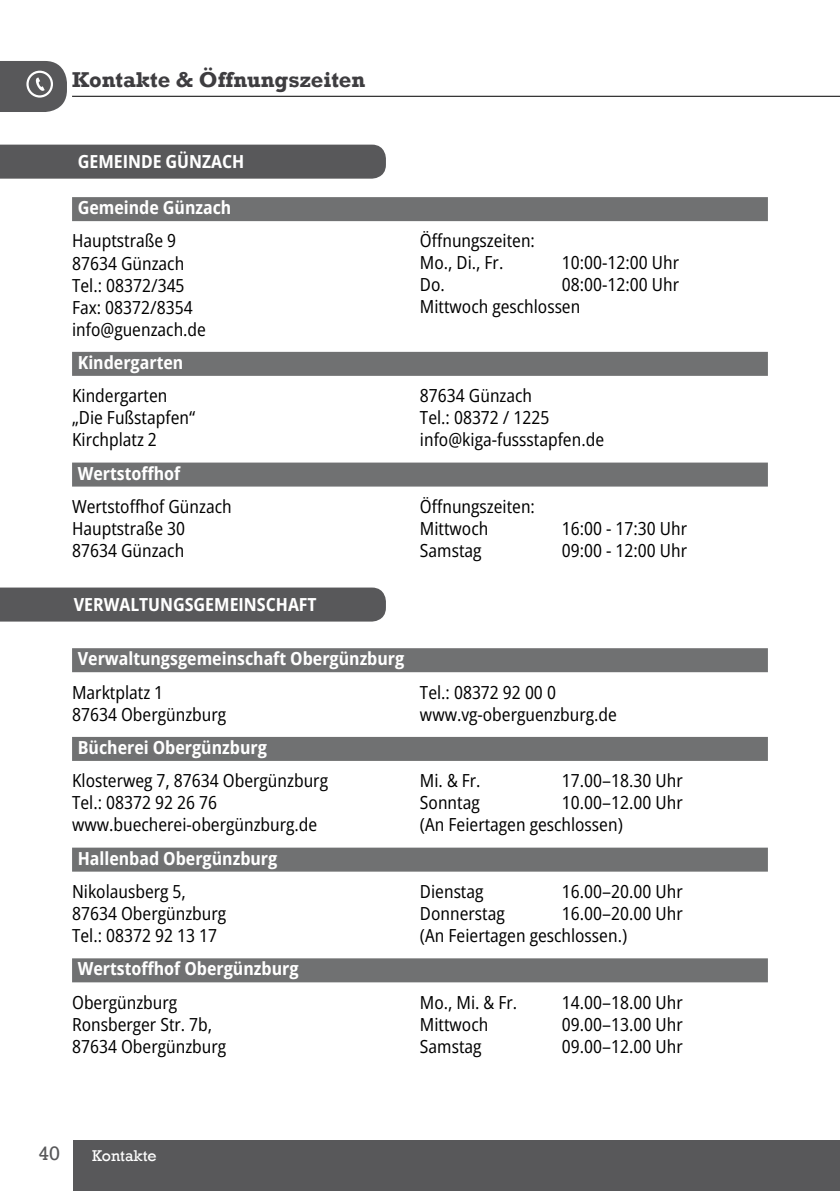
<style>
.page{position:relative;width:840px;height:1191px;background:#fff}
.page>*{position:absolute;margin:0;border:0;box-sizing:border-box;transform-origin:0 0}
.t1{font:700 22px "Rockwell";color:#3e3d40}
.t2{font:20px "Rockwell";color:#58585a}
.t3{font:semi-condensed 18px/22px "Open Sans";color:#000}
.t4{font:700 semi-condensed 18px "Open Sans";color:#fff}
.t5{font:16px "Rockwell";color:#fff}
</style>
<div class="page">
<div style="left:0;top:145px;width:386px;height:34px;background:#58585a"></div>
<div style="left:0;top:587px;width:386px;height:34px;background:#58585a"></div>
<div style="left:72px;top:197px;width:695px;height:24px;background:#707172"></div>
<div style="left:72px;top:352px;width:695px;height:24px;background:#707172"></div>
<div style="left:72px;top:462px;width:695px;height:24px;background:#707172"></div>
<div style="left:72px;top:648px;width:695px;height:24px;background:#707172"></div>
<div style="left:72px;top:737px;width:695px;height:24px;background:#707172"></div>
<div style="left:72px;top:847px;width:695px;height:24px;background:#707172"></div>
<div style="left:72px;top:958px;width:695px;height:24px;background:#707172"></div>
<hr style="left:72px;top:96px;width:767px;height:1px;background:#000">
<svg style="left:0;top:61px;width:67px;height:51px;background:#6c6c6d"></svg>
<div style="left:74px;top:1140px;width:765px;height:51px;background:#58585a"></div>
<p class="t1" style="left:72px;top:67px;width:294px">Kontakte &amp; Öffnungszeiten</p>
<p class="t4" style="left:78px;top:149px;width:23px">Gemeinde</p>
<p class="t4" style="left:165px;top:149px;width:24px">Günzach</p>
<p class="t4" style="left:78px;top:195px;width:155px">Gemeinde Günzach</p>
<p class="t3" style="left:72px;top:229px;width:135px">Hauptstraße 9<br>87634 Günzach<br>Tel.: 08372/345<br>Fax: 08372/8354 info@guenzach.de</p>
<p class="t3" style="left:420px;top:229px;width:116px">Öffnungszeiten:<br>Mo., Di., Fr.</p>
<p class="t3" style="left:561px;top:251px;width:119px">10:00-12:00 Uhr</p>
<p class="t3" style="left:420px;top:273px;width:260px;text-indent:142px">08:00-12:00 Uhr<br>Mittwoch geschlossen</p>
<p class="t3" style="left:420px;top:273px;width:26px">Do.</p>
<p class="t4" style="left:78px;top:350px;width:107px">Kindergarten</p>
<p class="t3" style="left:72px;top:384px;width:125px">Kindergarten „Die Fußstapfen“<br>Kirchplatz 2</p>
<p class="t3" style="left:420px;top:384px;width:185px">87634 Günzach<br>Tel.: 08372 / 1225 info@kiga-fussstapfen.de</p>
<p class="t4" style="left:78px;top:461px;width:104px">Wertstoffhof</p>
<p class="t3" style="left:72px;top:495px;width:161px">Wertstoffhof Günzach<br>Hauptstraße 30<br>87634 Günzach</p>
<p class="t3" style="left:420px;top:495px;width:116px">Öffnungszeiten:<br>Mittwoch</p>
<p class="t3" style="left:561px;top:517px;width:127px">16:00 - 17:30 Uhr</p>
<p class="t3" style="left:420px;top:539px;width:63px">Samstag</p>
<p class="t3" style="left:561px;top:539px;width:127px">09:00 - 12:00 Uhr</p>
<p class="t4" style="left:74px;top:592px;width:22px">Verwaltungsgemeinschaft</p>
<p class="t4" style="left:78px;top:646px;width:328px">Verwaltungsgemeinschaft Obergünzburg</p>
<p class="t3" style="left:72px;top:680px;width:155px">Marktplatz 1<br>87634 Obergünzburg</p>
<p class="t3" style="left:420px;top:680px;width:198px">Tel.: 08372 92 00 0 www.vg-oberguenzburg.de</p>
<p class="t4" style="left:78px;top:735px;width:190px">Bücherei Obergünzburg</p>
<p class="t3" style="left:72px;top:769px;width:257px">Klosterweg 7, 87634 Obergünzburg<br>Tel.: 08372 92 26 76 www.buecherei-obergünzburg.de</p>
<p class="t3" style="left:420px;top:769px;width:62px">Mi. &amp; Fr.</p>
<p class="t3" style="left:561px;top:769px;width:122px">17.00–18.30 Uhr</p>
<p class="t3" style="left:420px;top:791px;width:264px;text-indent:142px">10.00–12.00 Uhr (An Feiertagen geschlossen)</p>
<p class="t3" style="left:420px;top:791px;width:61px">Sonntag</p>
<p class="t4" style="left:78px;top:845px;width:201px">Hallenbad Obergünzburg</p>
<p class="t3" style="left:72px;top:880px;width:155px">Nikolausberg 5,<br>87634 Obergünzburg<br>Tel.: 08372 92 13 17</p>
<p class="t3" style="left:420px;top:880px;width:65px">Dienstag</p>
<p class="t3" style="left:561px;top:880px;width:122px">16.00–20.00 Uhr</p>
<p class="t3" style="left:420px;top:902px;width:264px;text-indent:142px">16.00–20.00 Uhr (An Feiertagen geschlossen.)</p>
<p class="t3" style="left:420px;top:902px;width:86px">Donnerstag</p>
<p class="t4" style="left:78px;top:956px;width:222px">Wertstoffhof Obergünzburg</p>
<p class="t3" style="left:72px;top:990px;width:155px">Obergünzburg<br>Ronsberger Str. 7b,<br>87634 Obergünzburg</p>
<p class="t3" style="left:420px;top:990px;width:99px">Mo., Mi. &amp; Fr.</p>
<p class="t3" style="left:561px;top:990px;width:122px">14.00–18.00 Uhr</p>
<p class="t3" style="left:420px;top:1012px;width:70px">Mittwoch</p>
<p class="t3" style="left:561px;top:1012px;width:122px">09.00–13.00 Uhr</p>
<p class="t3" style="left:420px;top:1034px;width:63px">Samstag</p>
<p class="t3" style="left:561px;top:1034px;width:122px">09.00–12.00 Uhr</p>
<p class="t2" style="left:38px;top:1141px;width:23px">40</p>
<p class="t5" style="left:92px;top:1146px;width:66px">Kontakte</p>
</div>
